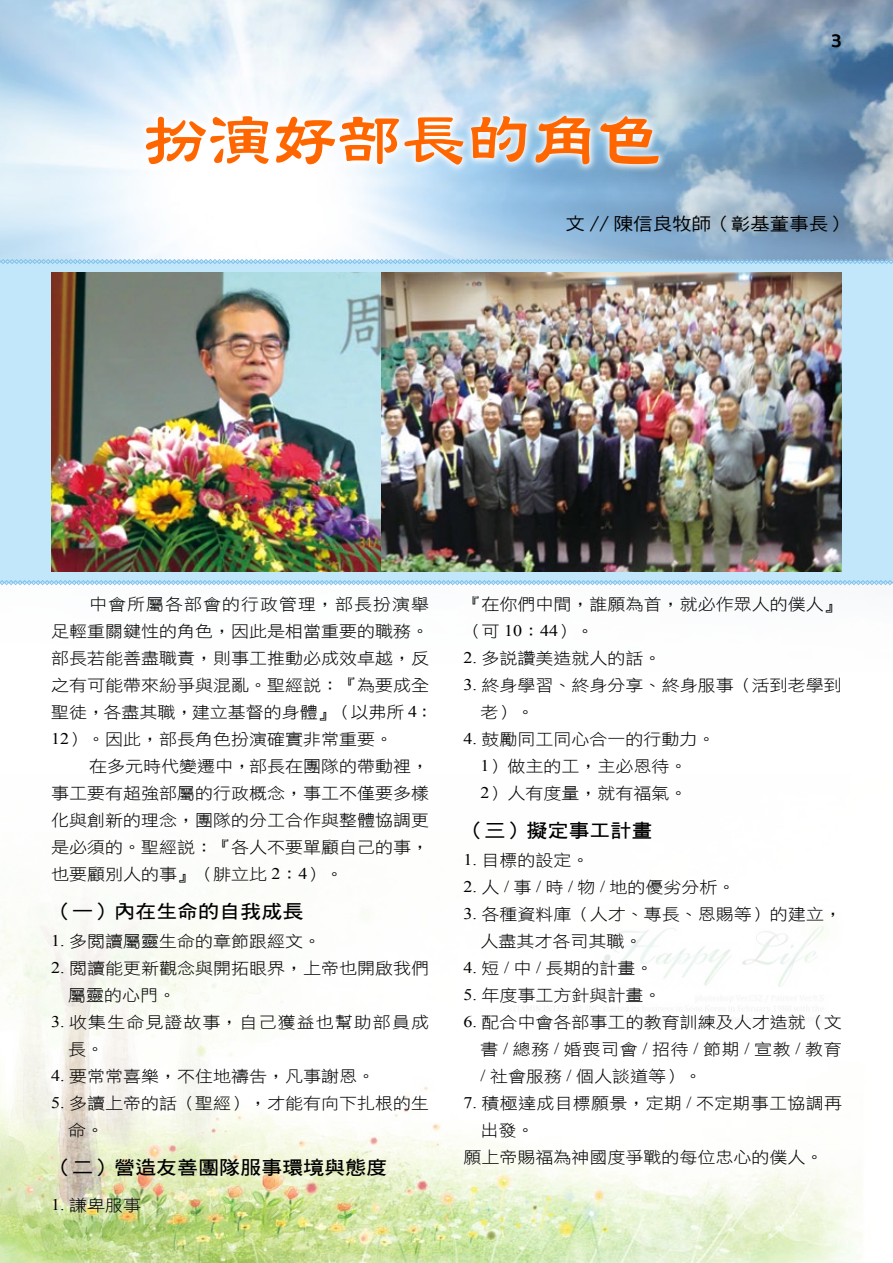
<style>
.page{position:relative;width:893px;height:1263px;background:#fff}
.page>*{position:absolute;margin:0;border:0;box-sizing:border-box;transform-origin:0 0}
.t1{font:72px "DF Tan Li W5 HK BF";color:#f60;scale:.9 1}
.t2{font:21px "Berlin Sans FB";color:#000}
.t3{font:18.9px "DF Hei Bd HKP BF";color:#000;scale:1.11 1}
.t4{font:17.55px "DF Hei W5 WINP BF";color:#000;scale:1.11 1}
.t5{font:16.2px/27px "DF Hei Lt HKP BF";color:#000;scale:1.11 1}
.t6{font:16.2px/27px "DF Hei Lt HKP BF";letter-spacing:.06em;color:#000;scale:1.11 1}
.s1{font-family:"Times New Roman"}
</style>
<div class="page">
<img style="left:0;top:0;width:893px;height:586px">
<div style="left:0;top:261px;width:893px;height:322px;background:#c2e6fa"></div>
<svg style="left:0;top:580px;width:893px;height:5px"></svg>
<svg style="left:0;top:259px;width:893px;height:5px"></svg>
<img style="left:0;top:902px;width:862px;height:361px">
<svg style="left:138px;top:107px;width:530px;height:66px"></svg>
<img style="left:51px;top:272px;width:791px;height:300px">
<h1 class="t1" style="left:142px;top:104px;width:578px">扮演好部長的角色</h1>
<p class="t2" style="left:831px;top:29px;width:11px">3</p>
<p class="t4" style="left:566px;top:215px;width:256px">文 // 陳信良牧師（彰基董事長）</p>
<p class="t5" style="left:51px;top:591px;width:346px;text-indent:38px">中會所屬各部會的行政管理，部長扮演舉足輕重關鍵性的角色，因此是相當重要的職務。部長若能善盡職責，則事工推動必成效卓越，反之有可能帶來紛爭與混亂。聖經說：『為要成全聖徒，各盡其職，建立基督的身體』（以弗所 <span class="s1">4</span>：<br><span class="s1">12</span>）。因此，部長角色扮演確實非常重要。</p>
<p class="t5" style="left:51px;top:753px;width:342px;text-align:justify;text-indent:38px">在多元時代變遷中，部長在團隊的帶動裡，事工要有超強部屬的行政概念，事工不僅要多樣化與創新的理念，團隊的分工合作與整體協調更是必須的。聖經說：『各人不要單顧自己的事，也要顧別人的事』（腓立比 <span class="s1">2</span>：<span class="s1">4</span>）。</p>
<p class="t3" style="left:51px;top:902px;width:229px">（一）內在生命的自我成長</p>
<p class="t5" style="left:51px;top:928px;width:245px"><span class="s1">1.</span> 多閱讀屬靈生命的章節跟經文。</p>
<p class="t5" style="left:68px;top:955px;width:327px;text-indent:-17px"><span class="s1">2.</span> 閱讀能更新觀念與開拓眼界，上帝也開啟我們屬靈的心門。</p>
<p class="t6" style="left:68px;top:1009px;width:327px;text-indent:-17px"><span class="s1">3.</span> 收集生命見證故事，自己獲益也幫助部員成長。</p>
<p class="t5" style="left:51px;top:1063px;width:293px"><span class="s1">4.</span> 要常常喜樂，不住地禱告，凡事謝恩。</p>
<p class="t5" style="left:68px;top:1090px;width:327px;text-indent:-17px"><span class="s1">5.</span> 多讀上帝的話（聖經），才能有向下扎根的生命。</p>
<p class="t3" style="left:51px;top:1158px;width:304px">（二）營造友善團隊服事環境與態度</p>
<p class="t5" style="left:51px;top:1192px;width:83px"><span class="s1">1.</span> 謙卑服事</p>
<p class="t5" style="left:463px;top:591px;width:342px">『在你們中間，誰願為首，就必作眾人的僕人』（可 <span class="s1">10</span>：<span class="s1">44</span>）。</p>
<p class="t5" style="left:463px;top:645px;width:180px"><span class="s1">2.</span> 多說讚美造就人的話。</p>
<p class="t5" style="left:480px;top:672px;width:327px;text-indent:-17px"><span class="s1">3.</span> 終身學習、終身分享、終身服事（活到老學到老）。</p>
<p class="t5" style="left:480px;top:726px;width:213px;text-indent:-17px"><span class="s1">4.</span> 鼓勵同工同心合一的行動力。<br><span class="s1">1</span>）做主的工，主必恩待。<br><span class="s1">2</span>）人有度量，就有福氣。</p>
<p class="t3" style="left:463px;top:821px;width:172px">（三）擬定事工計畫</p>
<p class="t5" style="left:463px;top:847px;width:247px"><span class="s1">1.</span> 目標的設定。<br><span class="s1">2.</span>人<span class="s1">/</span>事<span class="s1">/</span>時<span class="s1">/</span>物<span class="s1">/</span>地的優劣分析。</p>
<p class="t5" style="left:480px;top:901px;width:327px;text-indent:-17px"><span class="s1">3.</span> 各種資料庫（人才、專長、恩賜等）的建立，人盡其才各司其職。</p>
<p class="t5" style="left:463px;top:955px;width:173px"><span class="s1">4.</span> 短 <span class="s1">/</span> 中 <span class="s1">/</span> 長期的計畫。</p>
<p class="t5" style="left:463px;top:982px;width:180px"><span class="s1">5.</span> 年度事工方針與計畫。</p>
<p class="t5" style="left:480px;top:1009px;width:327px;text-align:justify;text-indent:-17px"><span class="s1">6.</span> 配合中會各部事工的教育訓練及人才造就（文書<span class="s1">/</span>總務<span class="s1">/</span>婚喪司會<span class="s1">/</span>招待<span class="s1">/</span>節期<span class="s1">/</span>宣教<span class="s1">/</span>教育<span class="s1">/</span> 社會服務 <span class="s1">/</span> 個人談道等）。</p>
<p class="t5" style="left:463px;top:1090px;width:342px"><span class="s1">7.</span> 積極達成目標願景，定期 <span class="s1">/</span> 不定期事工協調再</p>
<p class="t5" style="left:480px;top:1117px;width:50px">出發。</p>
<p class="t5" style="left:463px;top:1144px;width:326px">願上帝賜福為神國度爭戰的每位忠心的僕人。</p>
</div>
